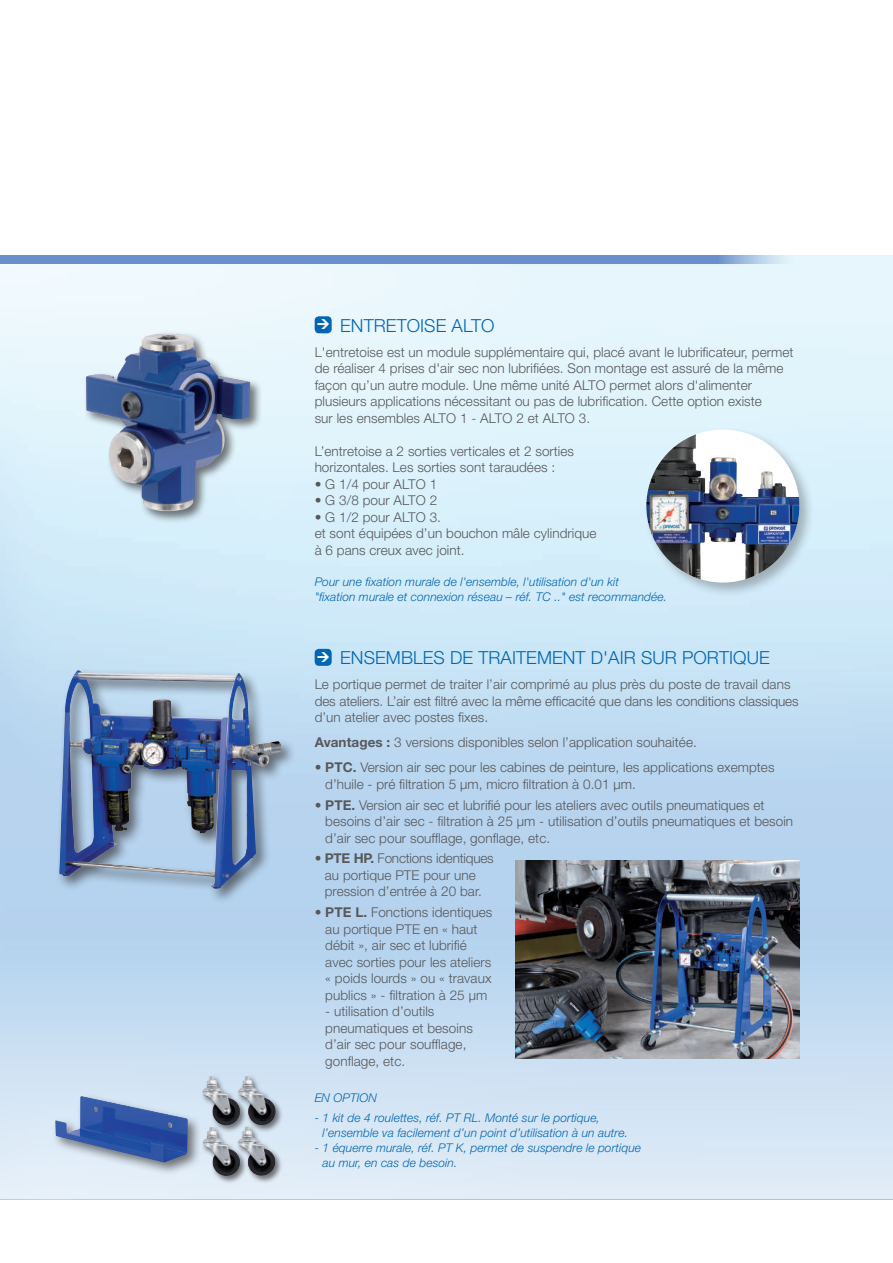
<style>
.page{position:relative;width:893px;height:1263px;background:#fff}
.page>*{position:absolute;margin:0;border:0;box-sizing:border-box;transform-origin:0 0}
.t1{font:300 18px "Helvetica Neue LT Std";letter-spacing:.005em;color:#0166b3}
.t2{font:300 13.5px/16.5px "Helvetica Neue LT Std";letter-spacing:.005em;color:#57585a}
.t3{font:italic 300 12px/15px "Helvetica Neue LT Std";letter-spacing:.005em;color:#0166b3}
.s1{font-weight:700}
</style>
<div class="page">
<img style="left:0;top:264px;width:893px;height:586px">
<svg style="left:0;top:255px;width:893px;height:9px;background:#7ca0d1"></svg>
<div style="left:0;top:850px;width:893px;height:349px;background:linear-gradient(to bottom,#accdec,#e1ecf7)"></div>
<hr style="left:0;top:850px;width:1px;height:349px;background:#fff">
<div style="left:315px;top:316px;width:17px;height:17px;background:#0166b3;border-radius:4px"></div>
<div style="left:83px;top:331px;width:180px;height:192px;background:#231f20;opacity:.6"></div>
<img style="left:86px;top:333px;width:164px;height:179px">
<div style="left:643px;top:426px;width:172px;height:172px;background:#231f20;opacity:.3"></div>
<img style="left:646px;top:434px;width:153px;height:145px">
<div style="left:315px;top:649px;width:17px;height:17px;background:#0166b3;border-radius:4px"></div>
<img style="left:515px;top:860px;width:284px;height:199px">
<div style="left:56px;top:667px;width:241px;height:237px;background:#231f20;opacity:.6"></div>
<img style="left:59px;top:670px;width:223px;height:219px">
<div style="left:52px;top:1093px;width:151px;height:83px;background:#231f20;opacity:.6"></div>
<img style="left:55px;top:1096px;width:133px;height:66px">
<div style="left:201px;top:1074px;width:83px;height:110px;background:#231f20;opacity:.6"></div>
<img style="left:206px;top:1076px;width:70px;height:50px">
<h1 class="t1" style="left:340px;top:314px;width:156px">ENTRETOISE ALTO</h1>
<p class="t2" style="left:315px;top:343px;width:480px">L'entretoise est un module supplémentaire qui, placé avant le lubrificateur, permet de réaliser 4 prises d'air sec non lubrifiées. Son montage est assuré de la même façon qu’un autre module. Une même unité ALTO permet alors d'alimenter plusieurs applications nécessitant ou pas de lubrification. Cette option existe<br>sur les ensembles ALTO 1 - ALTO 2 et ALTO 3.</p>
<p class="t2" style="left:315px;top:442px;width:261px">L’entretoise a 2 sorties verticales et 2 sorties horizontales. Les sorties sont taraudées :</p>
<p class="t2" style="left:315px;top:475px;width:124px">• G 1/4 pour ALTO 1</p>
<p class="t2" style="left:315px;top:492px;width:124px">• G 3/8 pour ALTO 2</p>
<p class="t2" style="left:315px;top:508px;width:283px">• G 1/2 pour ALTO 3.<br>et sont équipées d’un bouchon mâle cylindrique à 6 pans creux avec joint.</p>
<p class="t3" style="left:315px;top:574px;width:354px">Pour une fixation murale de l'ensemble, l'utilisation d'un kit<br>"fixation murale et connexion réseau – réf. TC .." est recommandée.</p>
<h1 class="t1" style="left:340px;top:647px;width:431px">ENSEMBLES DE TRAITEMENT D'AIR SUR PORTIQUE</h1>
<p class="t2" style="left:315px;top:676px;width:485px">Le portique permet de traiter l’air comprimé au plus près du poste de travail dans des ateliers. L’air est filtré avec la même efficacité que dans les conditions classiques d’un atelier avec postes fixes.</p>
<p class="t2" style="left:315px;top:734px;width:384px"><span class="s1">Avantages :</span> 3 versions disponibles selon l’application souhaitée.</p>
<p class="t2" style="left:325px;top:759px;width:451px;text-indent:-11px"><span class="s1">• PTC.</span> Version air sec pour les cabines de peinture, les applications exemptes d’huile - pré filtration 5 μm, micro filtration à 0.01 μm.</p>
<p class="t2" style="left:325px;top:796px;width:469px;text-indent:-11px"><span class="s1">• PTE.</span> Version air sec et lubrifié pour les ateliers avec outils pneumatiques et besoins d’air sec - filtration à 25 μm - utilisation d’outils pneumatiques et besoin d’air sec pour soufflage, gonflage, etc.</p>
<p class="t2" style="left:315px;top:850px;width:181px;text-align:center"><span class="s1">• PTE HP.</span> Fonctions identiques au portique PTE pour une pression d’entrée à 20 bar.</p>
<p class="t2" style="left:325px;top:904px;width:169px;text-indent:-11px"><span class="s1">• PTE L.</span> Fonctions identiques au portique PTE en « haut débit », air sec et lubrifié avec sorties pour les ateliers « poids lourds » ou « travaux publics » - filtration à 25 μm</p>
<p class="t2" style="left:325px;top:1003px;width:149px">- utilisation d’outils pneumatiques et besoins d’air sec pour soufflage, gonflage, etc.</p>
<p class="t3" style="left:315px;top:1090px;width:64px">EN OPTION</p>
<p class="t3" style="left:323px;top:1109px;width:307px;text-indent:-8px">- 1 kit de 4 roulettes, réf. PT RL. Monté sur le portique, l’ensemble va facilement d’un point d’utilisation à un autre.</p>
<p class="t3" style="left:323px;top:1139px;width:320px;text-indent:-8px">- 1 équerre murale, réf. PT K, permet de suspendre le portique au mur, en cas de besoin.</p>
</div>
